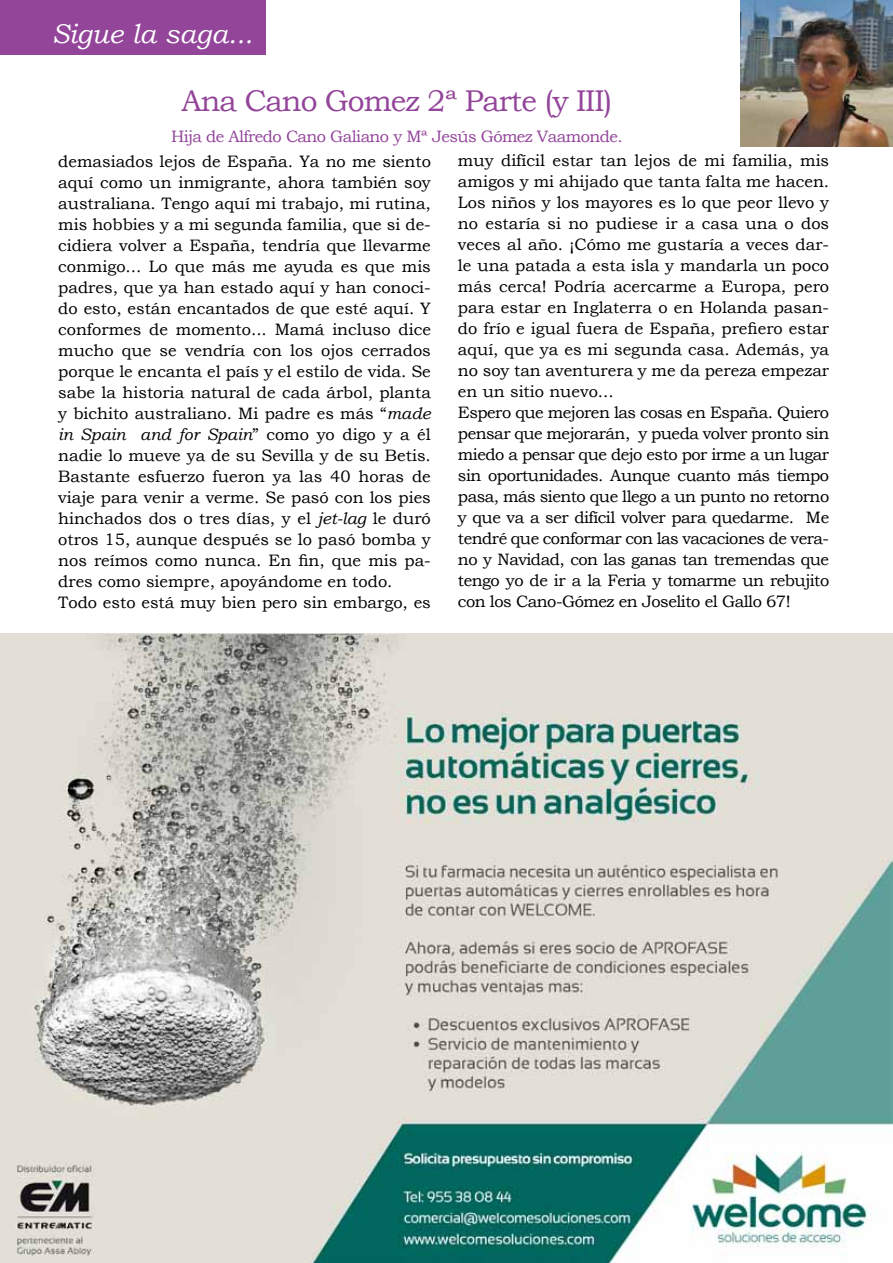
<style>
.page{position:relative;width:893px;height:1263px;background:#fff}
.page>*{position:absolute;margin:0;border:0;box-sizing:border-box;transform-origin:0 0}
.t1{font:30px "Bookman Old Style";letter-spacing:-.035em;color:#93459a}
.t2{font:italic 27px "Bookman Old Style";letter-spacing:.005em;color:#fff}
.t3{font:16.5px/21px "Bookman Old Style";color:#000}
.t4{font:16.5px "Bookman Old Style";letter-spacing:-.035em;color:#93459a}
.s1{font-style:italic}
</style>
<div class="page">
<div style="left:0;top:0;width:266px;height:54px;background:#93459a"></div>
<img style="left:741px;top:0;width:152px;height:147px">
<img style="left:0;top:634px;width:893px;height:629px">
<h2 class="t2" style="left:52px;top:15px;width:203px">Sigue la saga...</h2>
<h1 class="t1" style="left:181px;top:81px;width:433px">Ana Cano Gomez 2ª Parte (y III)</h1>
<p class="t4" style="left:171px;top:126px;width:453px">Hija de Alfredo Cano Galiano y Mª Jesús Gómez Vaamonde.</p>
<p class="t3" style="left:58px;top:151px;width:374px">demasiados lejos de España. Ya no me siento aquí como un inmigrante, ahora también soy australiana. Tengo aquí mi trabajo, mi rutina, mis hobbies y a mi segunda familia, que si de&shy;cidiera volver a España, tendría que llevarme conmigo... Lo que más me ayuda es que mis padres, que ya han estado aquí y han conoci&shy;do esto, están encantados de que esté aquí. Y conformes de momento... Mamá incluso dice mucho que se vendría con los ojos cerrados porque le encanta el país y el estilo de vida. Se sabe la historia natural de cada árbol, planta y bichito australiano. Mi padre es más “<span class="s1">made in Spain and for Spain</span>” como yo digo y a él nadie lo mueve ya de su Sevilla y de su Betis.<br>Bastante esfuerzo fueron ya las 40 horas de viaje para venir a verme. Se pasó con los pies hinchados dos o tres días, y el <span class="s1">jet-lag</span> le duró otros 15, aunque después se lo pasó bomba y nos reímos como nunca. En fin, que mis pa&shy;dres como siempre, apoyándome en todo.<br>Todo esto está muy bien pero sin embargo, es</p>
<p class="t3" style="left:458px;top:150px;width:373px">muy difícil estar tan lejos de mi familia, mis amigos y mi ahijado que tanta falta me hacen.<br>Los niños y los mayores es lo que peor llevo y no estaría si no pudiese ir a casa una o dos veces al año. ¡Cómo me gustaría a veces dar&shy;le una patada a esta isla y mandarla un poco más cerca! Podría acercarme a Europa, pero para estar en Inglaterra o en Holanda pasan&shy;do frío e igual fuera de España, prefiero estar aquí, que ya es mi segunda casa. Además, ya no soy tan aventurera y me da pereza empezar en un sitio nuevo...<br>Espero que mejoren las cosas en España. Quiero pensar que mejorarán, y pueda volver pronto sin miedo a pensar que dejo esto por irme a un lugar sin oportunidades. Aunque cuanto más tiempo pasa, más siento que llego a un punto no retorno y que va a ser difícil volver para quedarme. Me tendré que conformar con las vacaciones de vera&shy;no y Navidad, con las ganas tan tremendas que tengo yo de ir a la Feria y tomarme un rebujito con los Cano-Gómez en Joselito el Gallo 67!</p>
</div>
